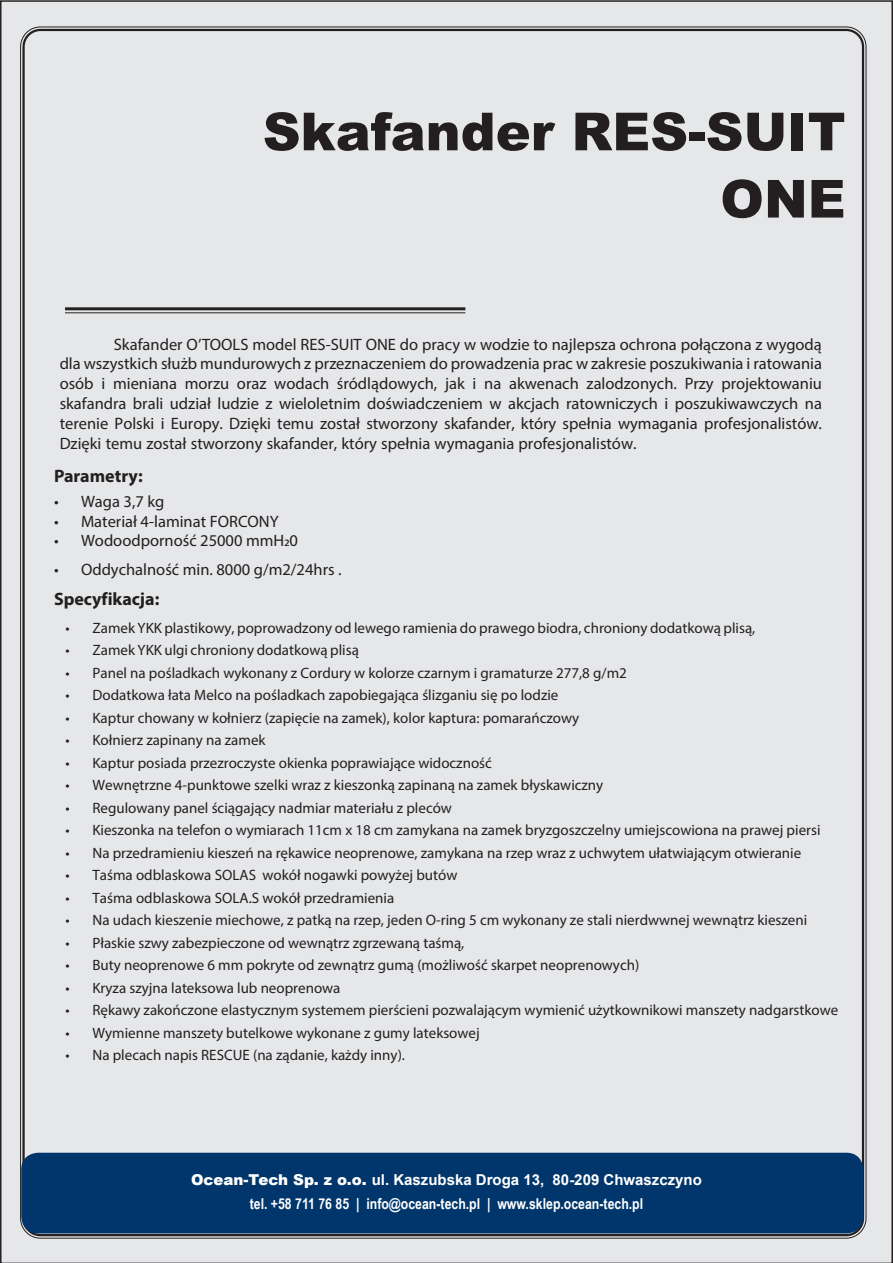
<style>
.page{position:relative;width:893px;height:1263px;background:#e6e7e9}
.page>*{position:absolute;margin:0;border:0;box-sizing:border-box;transform-origin:0 0}
.t1{font:900 52.5px "Arial";color:#231f20}
.t2{font:700 18px "Myriad Pro";color:#231f20}
.t3{font:16.5px/19.8px "Myriad Pro";color:#231f20;text-align:justify}
.t4{font:15px "Myriad Pro";color:#231f20}
.t5{font:700 15px "Arial Narrow";color:#fff}
.t6{font:700 15px "Arial";color:#fff}
.s1{font-weight:900}
</style>
<div class="page">
<div style="left:21px;top:1153px;width:842px;height:80px;background:#01366c;border-radius:17px"></div>
<hr style="left:65px;top:307px;width:400px;height:3px;background:#231f20">
<hr style="left:65px;top:312px;width:400px;height:1px;background:#231f20">
<p class="t1" style="left:263px;top:93px;width:584px">Skafander RES-SUIT</p>
<p class="t1" style="left:720px;top:161px;width:127px">ONE</p>
<p class="t3" style="left:60px;top:334px;width:764px;text-indent:54px">Skafander O’TOOLS model RES-SUIT ONE do pracy w wodzie to najlepsza ochrona połączona z wygodą dla wszystkich służb mundurowych z przeznaczeniem do prowadzenia prac w zakresie poszukiwania i ratowania osób i mieniana morzu oraz wodach śródlądowych, jak i na akwenach zalodzonych. Przy projektowaniu skafandra brali udział ludzie z wieloletnim doświadczeniem w akcjach ratowniczych i poszukiwawczych na terenie Polski i Europy. Dzięki temu został stworzony skafander, który spełnia wymagania profesjonalistów.<br>Dzięki temu został stworzony skafander, który spełnia wymagania profesjonalistów.</p>
<p class="t2" style="left:54px;top:464px;width:90px">Parametry:</p>
<p class="t3" style="left:54px;top:491px;width:112px">• Waga 3,7 kg</p>
<p class="t3" style="left:54px;top:511px;width:226px">• Materiał 4-laminat FORCONY</p>
<p class="t3" style="left:54px;top:531px;width:245px">• Wodoodporność 25000 mmH20</p>
<p class="t3" style="left:54px;top:559px;width:289px">• Oddychalność min. 8000 g/m2/24hrs .</p>
<p class="t2" style="left:54px;top:587px;width:107px">Specyfikacja:</p>
<p class="t4" style="left:65px;top:618px;width:691px">• Zamek YKK plastikowy, poprowadzony od lewego ramienia do prawego biodra, chroniony dodatkową plisą,</p>
<p class="t4" style="left:65px;top:641px;width:295px">• Zamek YKK ulgi chroniony dodatkową plisą</p>
<p class="t4" style="left:65px;top:663px;width:563px">• Panel na pośladkach wykonany z Cordury w kolorze czarnym i gramaturze 277,8 g/m2</p>
<p class="t4" style="left:65px;top:686px;width:494px">• Dodatkowa łata Melco na pośladkach zapobiegająca ślizganiu się po lodzie</p>
<p class="t4" style="left:65px;top:708px;width:515px">• Kaptur chowany w kołnierz (zapięcie na zamek), kolor kaptura: pomarańczowy</p>
<p class="t4" style="left:65px;top:731px;width:202px">• Kołnierz zapinany na zamek</p>
<p class="t4" style="left:65px;top:753px;width:428px">• Kaptur posiada przezroczyste okienka poprawiające widoczność</p>
<p class="t4" style="left:65px;top:776px;width:539px">• Wewnętrzne 4-punktowe szelki wraz z kieszonką zapinaną na zamek błyskawiczny</p>
<p class="t4" style="left:65px;top:798px;width:388px">• Regulowany panel ściągający nadmiar materiału z pleców</p>
<p class="t4" style="left:65px;top:821px;width:757px">• Kieszonka na telefon o wymiarach 11cm x 18 cm zamykana na zamek bryzgoszczelny umiejscowiona na prawej piersi</p>
<p class="t4" style="left:65px;top:843px;width:737px">• Na przedramieniu kieszeń na rękawice neoprenowe, zamykana na rzep wraz z uchwytem ułatwiającym otwieranie</p>
<p class="t4" style="left:65px;top:866px;width:393px">• Taśma odblaskowa SOLAS wokół nogawki powyżej butów</p>
<p class="t4" style="left:65px;top:888px;width:330px">• Taśma odblaskowa SOLA.S wokół przedramienia</p>
<p class="t4" style="left:65px;top:911px;width:743px">• Na udach kieszenie miechowe, z patką na rzep, jeden O-ring 5 cm wykonany ze stali nierdwwnej wewnątrz kieszeni</p>
<p class="t4" style="left:65px;top:933px;width:400px">• Płaskie szwy zabezpieczone od wewnątrz zgrzewaną taśmą,</p>
<p class="t4" style="left:65px;top:956px;width:575px">• Buty neoprenowe 6 mm pokryte od zewnątrz gumą (możliwość skarpet neoprenowych)</p>
<p class="t4" style="left:65px;top:978px;width:277px">• Kryza szyjna lateksowa lub neoprenowa</p>
<p class="t4" style="left:65px;top:1001px;width:774px">• Rękawy zakończone elastycznym systemem pierścieni pozwalającym wymienić użytkownikowi manszety nadgarstkowe</p>
<p class="t4" style="left:65px;top:1023px;width:416px">• Wymienne manszety butelkowe wykonane z gumy lateksowej</p>
<p class="t4" style="left:65px;top:1046px;width:341px">• Na plecach napis RESCUE (na ządanie, każdy inny).</p>
<p class="t6" style="left:191px;top:1169px;width:512px"><span class="s1">Ocean-Tech Sp. z o.o.</span> ul. Kaszubska Droga 13, 80-209 Chwaszczyno</p>
<p class="t5" style="left:250px;top:1192px;width:395px">tel. +58 711 76 85 | info@ocean-tech.pl | www.sklep.ocean-tech.pl</p>
</div>
